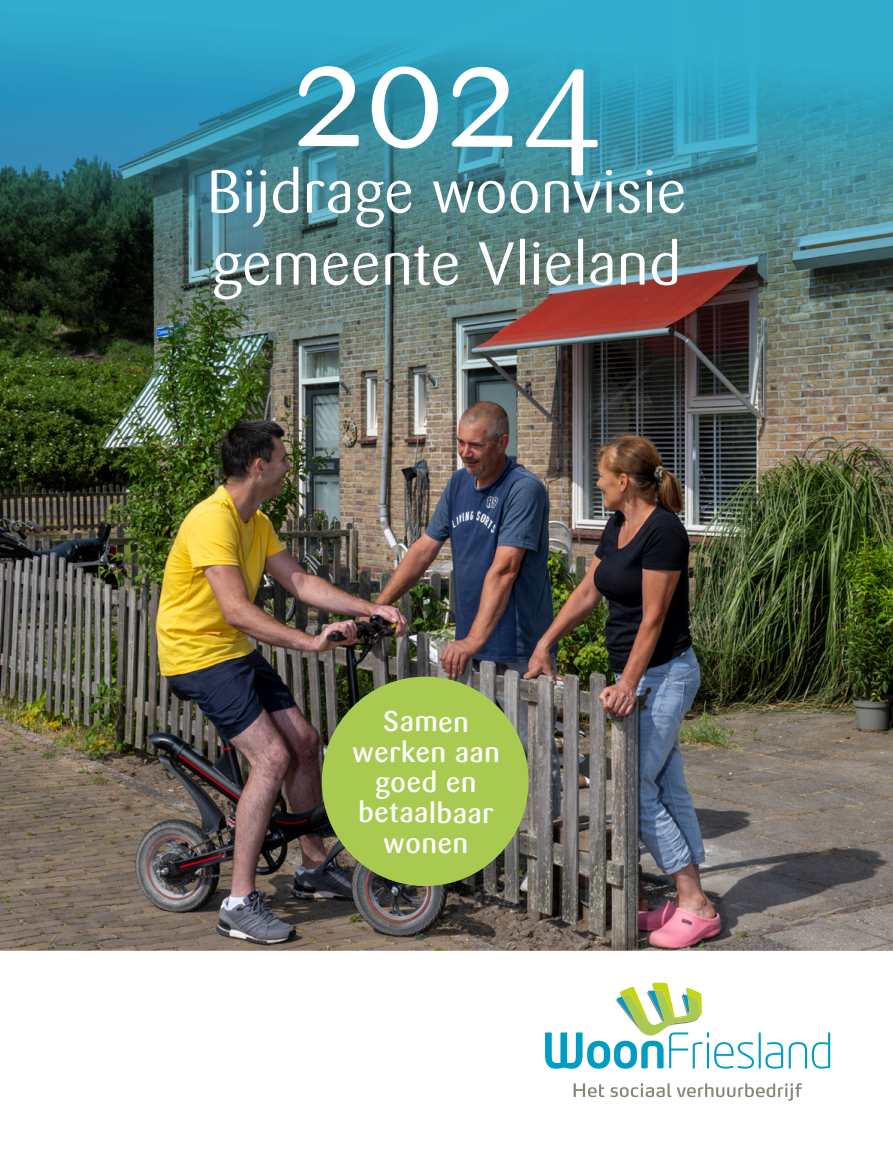
<style>
.page{position:relative;width:893px;height:1149px;background:#fff}
.page>*{position:absolute;margin:0;border:0;box-sizing:border-box;transform-origin:0 0}
.t1{font:150px "Sari";color:#fff}
.t2{font:60px/72px "Sari";letter-spacing:-.01em;color:#fff}
.t3{font:500 28.35px/30.3px "Sari";letter-spacing:.005em;color:#fff;text-align:center}
</style>
<div class="page">
<img style="left:0;top:504px;width:893px;height:446px">
<div style="left:322px;top:676px;width:207px;height:210px;background:#a9ca50;border-radius:50%"></div>
<img style="left:0;top:0;width:893px;height:504px">
<hr style="left:759px;top:1032px;width:2px;height:36px;background:#009cc4">
<svg style="left:765px;top:1042px;width:18px;height:26px"></svg>
<svg style="left:789px;top:1032px;width:41px;height:36px"></svg>
<svg style="left:545px;top:982px;width:209px;height:86px"></svg>
<svg style="left:574px;top:1083px;width:30px;height:13px"></svg>
<svg style="left:610px;top:1083px;width:61px;height:13px"></svg>
<svg style="left:677px;top:1083px;width:125px;height:17px"></svg>
<h1 class="t1" style="left:290px;top:7px;width:316px">2024</h1>
<h2 class="t2" style="left:207px;top:156px;width:482px">Bijdrage woonvisie gemeente Vlieland</h2>
<p class="t3" style="left:352px;top:706px;width:149px">Samen werken aan goed en betaalbaar wonen</p>
</div>
